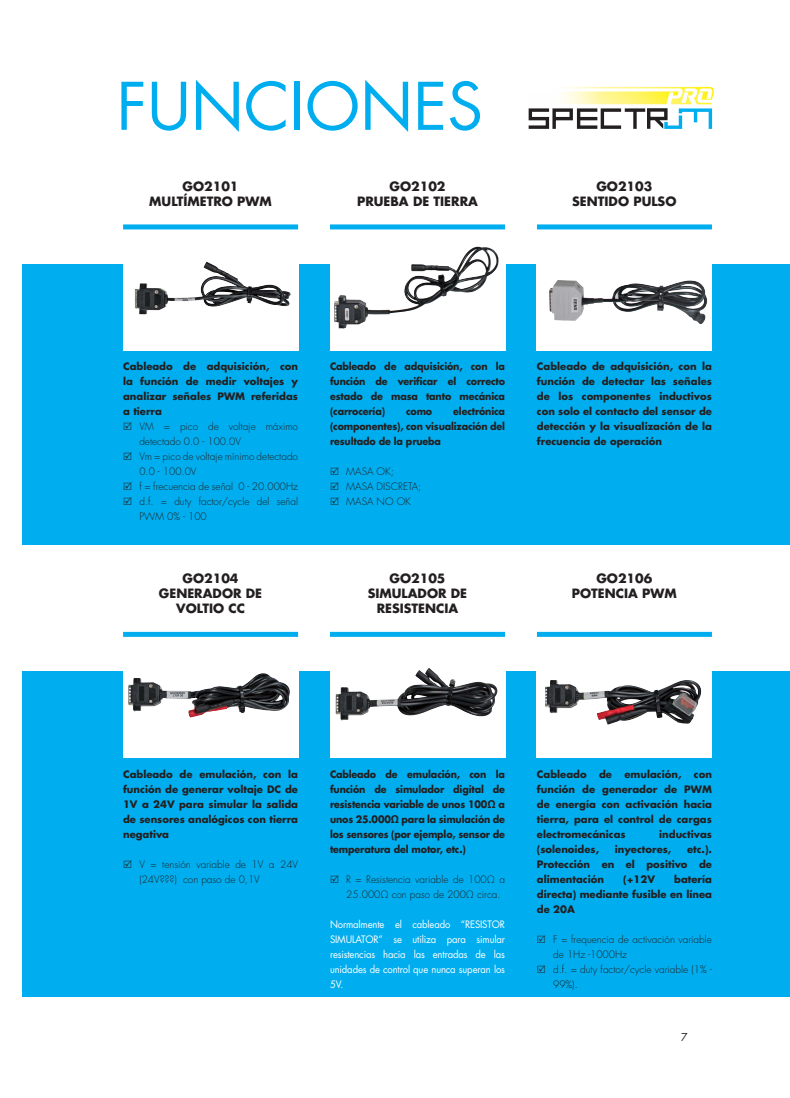
<style>
.page{position:relative;width:790px;height:1098px;background:#fff}
.page>*{position:absolute;margin:0;border:0;box-sizing:border-box;transform-origin:0 0}
.t1{font:63.75px "Futura Std";color:#00aeef}
.t2{font:700 12.5px/15px "Futura Std";color:#231f20;text-align:center}
.t3{font:10.62px "Futura Std";color:#231f20}
.t4{font:700 10px/15px "Futura Std";color:#231f20;text-align:justify}
.t5{font:300 10px/15px "Futura Std";color:#231f20}
.t6{font:700 10px/15px "Futura Std";color:#231f20;text-align:justify;scale:.95 1}
.t7{font:10px/15px "Futura Std";letter-spacing:-.015em;color:#fff;text-align:justify;scale:.95 1}
</style>
<div class="page">
<div style="left:22px;top:264px;width:767px;height:281px;background:#00aeef"></div>
<div style="left:123px;top:225px;width:175px;height:125px;background:#fff"></div>
<img style="left:135px;top:261px;width:156px;height:53px">
<div style="left:330px;top:225px;width:174px;height:125px;background:#fff"></div>
<img style="left:413px;top:247px;width:63px;height:24px">
<div style="left:536px;top:225px;width:175px;height:125px;background:#fff"></div>
<img style="left:549px;top:280px;width:158px;height:44px">
<div style="left:123px;top:224px;width:175px;height:5px;background:#00aeef"></div>
<div style="left:330px;top:224px;width:174px;height:5px;background:#00aeef"></div>
<div style="left:536px;top:224px;width:175px;height:5px;background:#00aeef"></div>
<div style="left:22px;top:671px;width:767px;height:325px;background:#00aeef"></div>
<div style="left:123px;top:632px;width:175px;height:126px;background:#fff"></div>
<img style="left:128px;top:673px;width:162px;height:45px">
<div style="left:330px;top:632px;width:174px;height:126px;background:#fff"></div>
<img style="left:335px;top:668px;width:163px;height:52px">
<div style="left:536px;top:632px;width:175px;height:126px;background:#fff"></div>
<img style="left:545px;top:680px;width:157px;height:44px">
<div style="left:123px;top:632px;width:175px;height:5px;background:#00aeef"></div>
<div style="left:330px;top:632px;width:174px;height:5px;background:#00aeef"></div>
<div style="left:536px;top:632px;width:175px;height:5px;background:#00aeef"></div>
<svg style="left:528px;top:87px;width:186px;height:42px"></svg>
<h1 class="t1" style="left:116px;top:66px;width:368px">FUNCIONES</h1>
<p class="t2" style="left:149px;top:178px;width:124px">GO2101<br>MULTÍMETRO PWM</p>
<p class="t2" style="left:357px;top:178px;width:122px">GO2102<br>PRUEBA DE TIERRA</p>
<p class="t2" style="left:572px;top:178px;width:106px">GO2103<br>SENTIDO PULSO</p>
<p class="t4" style="left:123px;top:359px;width:176px">Cableado de adquisición, con la función de medir voltajes y analizar señales PWM referidas a tierra</p>
<p class="t5" style="left:139px;top:419px;width:160px">VM = pico de voltaje máximo detectado 0.0 - 100.0V<br>Vm = pico de voltaje mínimo detectado<br>0.0 - 100.0V<br>f = frecuencia de señal 0 - 20.000Hz d.f. = duty factor/cycle del señal<br>PWM 0% - 100</p>
<p class="t2" style="left:159px;top:570px;width:105px">GO2104<br>GENERADOR DE<br>VOLTIO CC</p>
<p class="t6" style="left:330px;top:359px;width:186px">Cableado de adquisición, con la función de verificar el correcto estado de masa tanto mecánica (carrocería)</p>
<p class="t6" style="left:330px;top:404px;width:186px;text-indent:123px">electrónica (componentes), con visualización del resultado de la prueba</p>
<p class="t5" style="left:346px;top:464px;width:76px">MASA OK;<br>MASA DISCRETA;<br>MASA NO OK</p>
<p class="t6" style="left:406px;top:404px;width:29px">como</p>
<p class="t2" style="left:367px;top:570px;width:101px">GO2105<br>SIMULADOR DE<br>RESISTENCIA</p>
<p class="t4" style="left:536px;top:359px;width:176px">Cableado de adquisición, con la función de detectar las señales de los componentes inductivos con solo el contacto del sensor de detección y la visualización de la frecuencia de operación</p>
<p class="t2" style="left:571px;top:570px;width:106px">GO2106<br>POTENCIA PWM</p>
<p class="t4" style="left:123px;top:766px;width:176px">Cableado de emulación, con la función de generar voltaje DC de 1V a 24V para simular la salida de sensores analógicos con tierra negativa</p>
<p class="t5" style="left:139px;top:856px;width:160px">V = tensión variable de 1V a 24V (24V???) con paso de 0,1V</p>
<p class="t6" style="left:330px;top:766px;width:186px">Cableado de emulación, con la función de simulador digital de resistencia variable de unos 100Ω a unos 25.000Ω para la simulación de los sensores (por ejemplo, sensor de temperatura del motor, etc.)</p>
<p class="t5" style="left:346px;top:871px;width:160px">R = Resistencia variable de 100Ω a<br>25.000Ω con paso de 200Ω circa.</p>
<p class="t7" style="left:330px;top:916px;width:186px">Normalmente el cableado “RESISTOR SIMULATOR” se utiliza para simular resistencias hacia las entradas de las unidades de control que nunca superan los 5V.</p>
<p class="t4" style="left:536px;top:766px;width:176px">Cableado de emulación, con función de generador de PWM de energía con activación hacia tierra, para el control de cargas electromecánicas</p>
<p class="t4" style="left:658px;top:826px;width:54px">inductivas</p>
<p class="t4" style="left:536px;top:841px;width:64px">(solenoides,</p>
<p class="t4" style="left:614px;top:841px;width:58px">inyectores,</p>
<p class="t4" style="left:536px;top:841px;width:176px;text-indent:150px">etc.).<br>Protección en el positivo de alimentación</p>
<p class="t4" style="left:536px;top:871px;width:176px;text-indent:137px">batería directa) mediante fusible en línea de 20A</p>
<p class="t5" style="left:553px;top:931px;width:160px">F = frequencia de activación variable de 1Hz -1000Hz<br>d.f. = duty factor/cycle variable (1% -<br>99%).</p>
<p class="t4" style="left:623px;top:871px;width:33px">(+12V</p>
<p class="t3" style="left:680px;top:1029px;width:8px">7</p>
</div>
